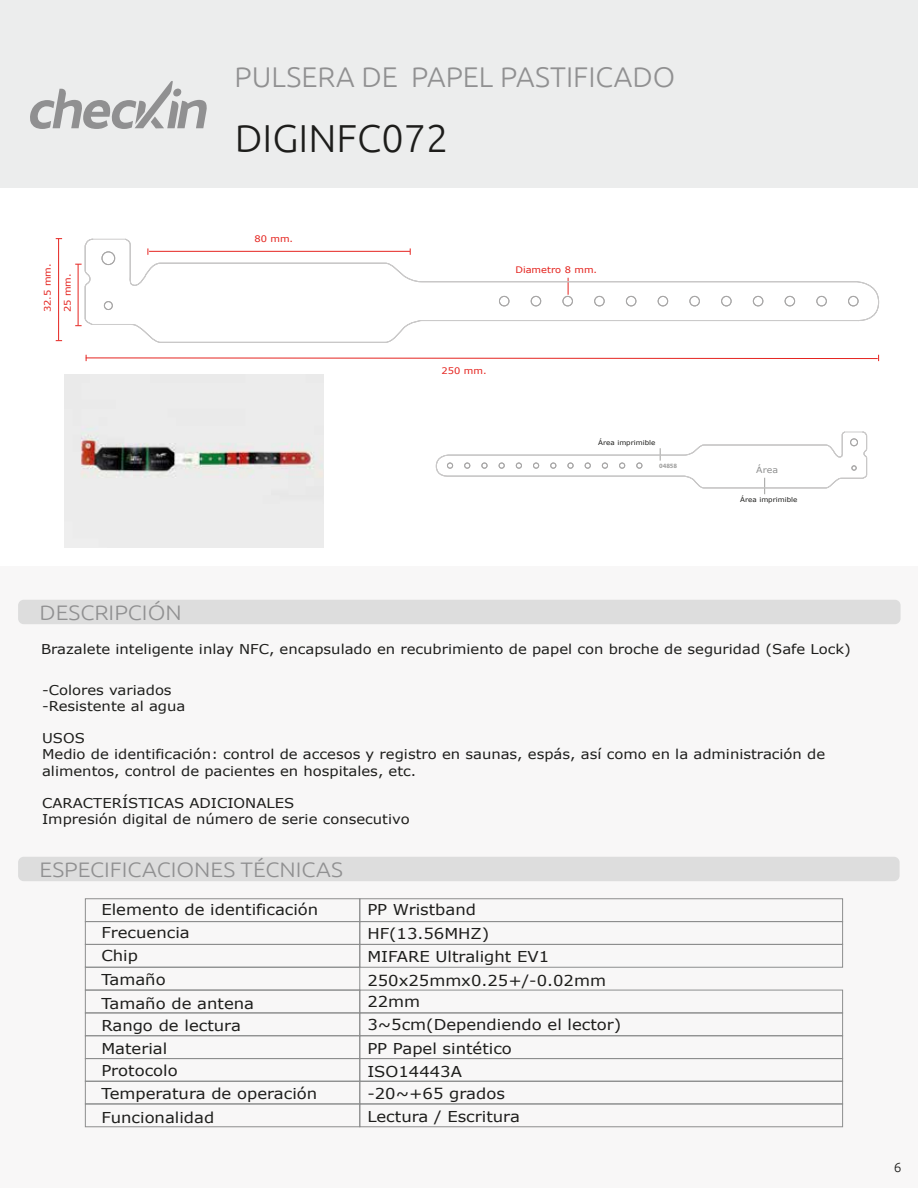
<style>
.page{position:relative;width:918px;height:1188px;background:#fff}
.page>*{position:absolute;margin:0;border:0;box-sizing:border-box;transform-origin:0 0}
.t1{font:300 39px "Ubuntu";color:#1d1d1b}
.t2{font:300 28.5px "Ubuntu";color:#909091}
.t3{font:300 21px "Ubuntu";color:#909091;scale:1.1 1}
.t4{font:15px/22.8px "Verdana";color:#1d1d1b;scale:1.1 1}
.t5{font:13.5px/16.2px "Verdana";color:#1d1d1b;scale:1.1 1}
.t6{font:300 13.5px "Ubuntu";color:#1d1d1b}
.t7{font:9px "Verdana";color:#e4211c;scale:1.1 1}
.t8{font:8.55px "Verdana";color:#8d8e8e;scale:1.1 1}
.t9{font:6.6px "Verdana";color:#1d1d1b;scale:1.1 1}
.t10{font:700 6.6px "Myriad Pro";color:#a0a09f}
</style>
<div class="page">
<div style="left:0;top:0;width:918px;height:188px;background:#eceded"></div>
<div style="left:0;top:566px;width:918px;height:622px;background:#f8f7f7"></div>
<div style="left:18px;top:600px;width:883px;height:24px;background:#ddd;border-radius:6px"></div>
<div style="left:18px;top:857px;width:882px;height:24px;background:#ddd;border-radius:6px"></div>
<div style="left:85px;top:898px;width:275px;height:24px;border:1px solid #8d8e8e"></div>
<div style="left:359px;top:898px;width:484px;height:24px;border:1px solid #8d8e8e"></div>
<div style="left:85px;top:921px;width:275px;height:24px;border:1px solid #8d8e8e"></div>
<div style="left:359px;top:921px;width:484px;height:24px;border:1px solid #8d8e8e"></div>
<div style="left:85px;top:944px;width:275px;height:24px;border:1px solid #8d8e8e"></div>
<div style="left:359px;top:944px;width:484px;height:24px;border:1px solid #8d8e8e"></div>
<div style="left:85px;top:967px;width:275px;height:23px;border:1px solid #8d8e8e"></div>
<div style="left:85px;top:990px;width:275px;height:23px;border:1px solid #8d8e8e"></div>
<div style="left:359px;top:990px;width:484px;height:23px;border:1px solid #8d8e8e"></div>
<div style="left:85px;top:1013px;width:275px;height:23px;border:1px solid #8d8e8e"></div>
<div style="left:359px;top:1013px;width:484px;height:23px;border:1px solid #8d8e8e"></div>
<div style="left:85px;top:1035px;width:275px;height:24px;border:1px solid #8d8e8e"></div>
<div style="left:359px;top:1035px;width:484px;height:24px;border:1px solid #8d8e8e"></div>
<div style="left:85px;top:1058px;width:275px;height:24px;border:1px solid #8d8e8e"></div>
<div style="left:359px;top:1058px;width:484px;height:24px;border:1px solid #8d8e8e"></div>
<div style="left:85px;top:1081px;width:275px;height:23px;border:1px solid #8d8e8e"></div>
<div style="left:359px;top:1081px;width:484px;height:23px;border:1px solid #8d8e8e"></div>
<div style="left:85px;top:1104px;width:275px;height:23px;border:1px solid #8d8e8e"></div>
<div style="left:359px;top:1104px;width:484px;height:23px;border:1px solid #8d8e8e"></div>
<hr style="left:78px;top:264px;width:1px;height:61px;background:#e52420">
<svg style="left:85px;top:355px;width:794px;height:6px"></svg>
<hr style="left:58px;top:239px;width:1px;height:101px;background:#e52420">
<svg style="left:436px;top:432px;width:431px;height:62px"></svg>
<svg style="left:85px;top:239px;width:794px;height:104px"></svg>
<svg style="left:499px;top:296px;width:10px;height:10px"></svg>
<div style="left:499px;top:296px;width:10px;height:10px;border:1px solid #a8a7a7;border-radius:50%"></div>
<svg style="left:531px;top:296px;width:10px;height:10px"></svg>
<div style="left:531px;top:296px;width:10px;height:10px;border:1px solid #a8a7a7;border-radius:50%"></div>
<svg style="left:563px;top:278px;width:9px;height:28px"></svg>
<div style="left:563px;top:296px;width:10px;height:10px;border:1px solid #a8a7a7;border-radius:50%"></div>
<svg style="left:595px;top:296px;width:9px;height:10px"></svg>
<div style="left:594px;top:296px;width:10px;height:10px;border:1px solid #a8a7a7;border-radius:50%"></div>
<svg style="left:626px;top:296px;width:10px;height:10px"></svg>
<div style="left:626px;top:296px;width:10px;height:10px;border:1px solid #a8a7a7;border-radius:50%"></div>
<svg style="left:658px;top:296px;width:10px;height:10px"></svg>
<div style="left:658px;top:296px;width:10px;height:10px;border:1px solid #a8a7a7;border-radius:50%"></div>
<svg style="left:690px;top:296px;width:9px;height:10px"></svg>
<div style="left:690px;top:296px;width:10px;height:10px;border:1px solid #a8a7a7;border-radius:50%"></div>
<svg style="left:722px;top:296px;width:9px;height:10px"></svg>
<div style="left:721px;top:296px;width:10px;height:10px;border:1px solid #a8a7a7;border-radius:50%"></div>
<svg style="left:753px;top:296px;width:10px;height:10px"></svg>
<div style="left:753px;top:296px;width:10px;height:10px;border:1px solid #a8a7a7;border-radius:50%"></div>
<svg style="left:785px;top:296px;width:10px;height:10px"></svg>
<div style="left:785px;top:296px;width:10px;height:10px;border:1px solid #a8a7a7;border-radius:50%"></div>
<svg style="left:817px;top:296px;width:9px;height:10px"></svg>
<div style="left:817px;top:296px;width:10px;height:10px;border:1px solid #a8a7a7;border-radius:50%"></div>
<svg style="left:849px;top:296px;width:9px;height:10px"></svg>
<div style="left:848px;top:296px;width:10px;height:10px;border:1px solid #a8a7a7;border-radius:50%"></div>
<svg style="left:102px;top:252px;width:13px;height:13px"></svg>
<div style="left:102px;top:252px;width:13px;height:13px;border:1px solid #a8a7a7;border-radius:50%"></div>
<svg style="left:104px;top:302px;width:8px;height:8px"></svg>
<div style="left:104px;top:301px;width:9px;height:9px;border:1px solid #a8a7a7;border-radius:50%"></div>
<img style="left:65px;top:375px;width:259px;height:173px">
<svg style="left:30px;top:81px;width:177px;height:48px"></svg>
<h2 class="t2" style="left:235px;top:60px;width:442px">PULSERA DE PAPEL PASTIFICADO</h2>
<h1 class="t1" style="left:235px;top:114px;width:215px">DIGINFC072</h1>
<p class="t7" style="left:41px;top:312px;width:46px;rotate:-90deg">32.5 mm.</p>
<p class="t7" style="left:61px;top:312px;width:37px;rotate:-90deg">25 mm.</p>
<p class="t7" style="left:254px;top:233px;width:37px">80 mm.</p>
<h3 class="t3" style="left:40px;top:600px;width:131px">DESCRIPCIÓN</h3>
<p class="t7" style="left:515px;top:264px;width:76px">Diametro 8 mm.</p>
<p class="t7" style="left:442px;top:365px;width:42px">250 mm.</p>
<p class="t9" style="left:598px;top:438px;width:54px">Área imprimible</p>
<p class="t10" style="left:659px;top:461px;width:20px">04858</p>
<p class="t8" style="left:756px;top:464px;width:21px">Área</p>
<p class="t9" style="left:740px;top:496px;width:54px">Área imprimible</p>
<p class="t5" style="left:41px;top:640px;width:738px">Brazalete inteligente inlay NFC, encapsulado en recubrimiento de papel con broche de seguridad (Safe Lock)</p>
<p class="t5" style="left:42px;top:681px;width:132px">-Colores variados -Resistente al agua</p>
<p class="t5" style="left:42px;top:730px;width:713px">USOS<br>Medio de identificación: control de accesos y registro en saunas, espás, así como en la administración de alimentos, control de pacientes en hospitales, etc.</p>
<p class="t5" style="left:42px;top:795px;width:336px">CARACTERÍSTICAS ADICIONALES<br>Impresión digital de número de serie consecutivo</p>
<h3 class="t3" style="left:40px;top:857px;width:277px">ESPECIFICACIONES TÉCNICAS</h3>
<p class="t4" style="left:101px;top:898px;width:199px">Elemento de identificación<br>Frecuencia<br>Chip</p>
<p class="t4" style="left:101px;top:967px;width:140px;line-height:24px">Tamaño<br>Tamaño de antena</p>
<p class="t4" style="left:101px;top:1014px;width:198px">Rango de lectura<br>Material<br>Protocolo<br>Temperatura de operación<br>Funcionalidad</p>
<p class="t4" style="left:367px;top:897px;width:112px;line-height:24.5px">PP Wristband<br>HF(13.56MHZ)</p>
<p class="t4" style="left:367px;top:945px;width:219px;line-height:23.5px">MIFARE Ultralight EV1<br>250x25mmx0.25+/-0.02mm</p>
<p class="t4" style="left:367px;top:990px;width:232px">22mm<br>3~5cm(Dependiendo el lector)<br>PP Papel sintético<br>ISO14443A<br>-20~+65 grados<br>Lectura / Escritura</p>
<p class="t6" style="left:894px;top:1159px;width:9px">6</p>
</div>
